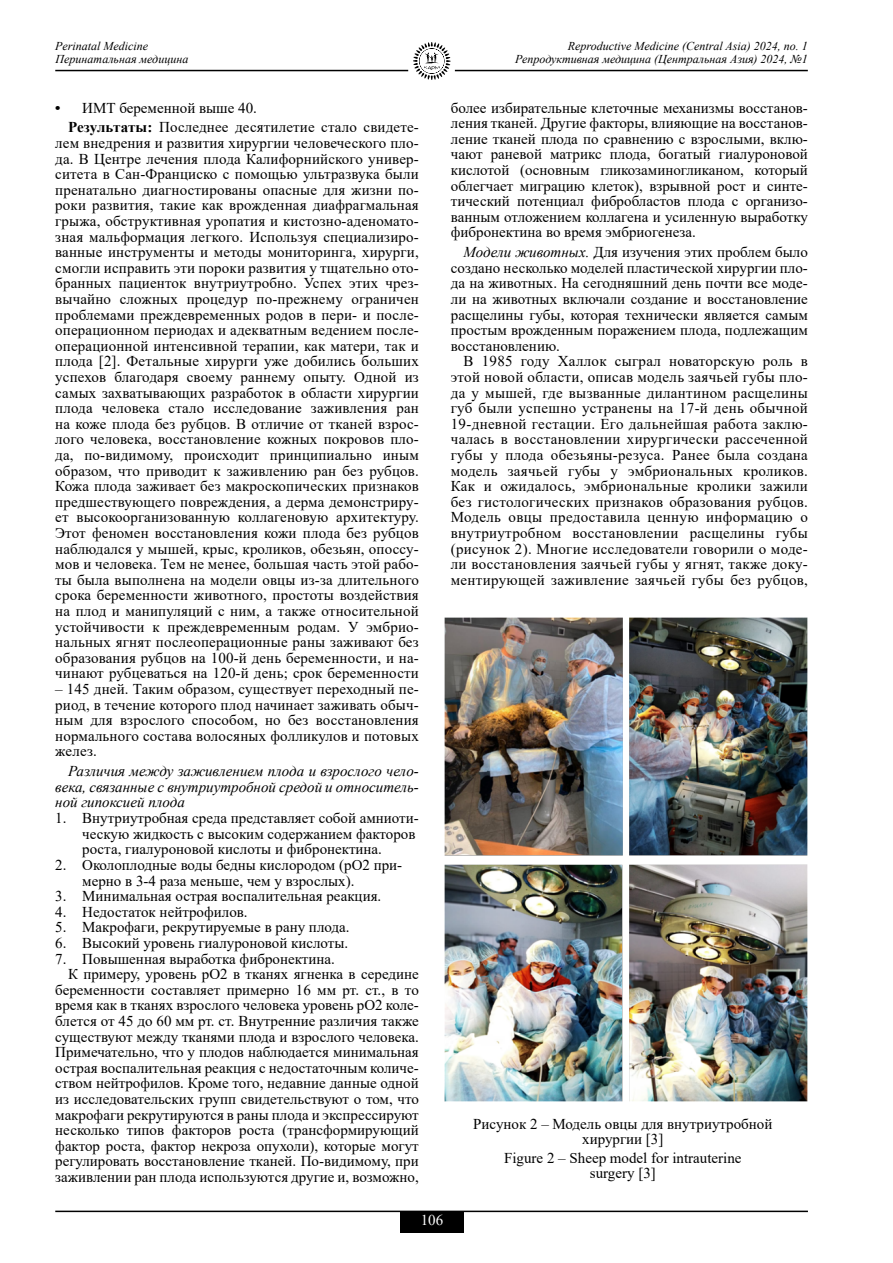
<style>
.page{position:relative;width:893px;height:1263px;background:#fff}
.page>*{position:absolute;margin:0;border:0;box-sizing:border-box;transform-origin:0 0}
.t1{font:15px/15.6px "Times New Roman";color:#000;text-align:justify}
.t2{font:italic 15px/15.6px "Times New Roman";color:#000;text-align:justify}
.t3{font:15px "Times New Roman";color:#fff}
.t4{font:italic 12px/13px "Times New Roman";color:#000;text-align:right}
.s1{font-weight:700}
.s2{font-style:italic}
</style>
<div class="page">
<div style="left:400px;top:1211px;width:64px;height:21px;background:#000"></div>
<hr style="left:455px;top:70px;width:353px;height:1px;background:#000">
<hr style="left:55px;top:70px;width:353px;height:1px;background:#000">
<svg style="left:413px;top:42px;width:38px;height:38px"></svg>
<hr style="left:55px;top:1210px;width:753px;height:2px;background:#000">
<img style="left:445px;top:618px;width:363px;height:483px">
<p class="t4" style="left:55px;top:39px;width:135px;text-align:left">Perinatal Medicine<br>Перинатальная медицина</p>
<p class="t1" style="left:68px;top:97px;width:352px;line-height:19.8px;text-indent:-13px"><span class="s1">•</span> ИМТ беременной выше 40.<br><span class="s1">Результаты:</span> Последнее десятилетие стало свидете-</p>
<p class="t1" style="left:55px;top:135px;width:365px">лем внедрения и развития хирургии человеческого пло&shy;да. В Центре лечения плода Калифорнийского универ&shy;ситета в Сан-Франциско с помощью ультразвука были пренатально диагностированы опасные для жизни по&shy;роки развития, такие как врожденная диафрагмальная грыжа, обструктивная уропатия и кистозно-аденомато&shy;зная мальформация легкого. Используя специализиро&shy;ванные инструменты и методы мониторинга, хирурги, смогли исправить эти пороки развития у тщательно ото&shy;бранных пациенток внутриутробно. Успех этих чрез&shy;вычайно сложных процедур по-прежнему ограничен проблемами преждевременных родов в пери- и после&shy;операционном периодах и адекватным ведением после&shy;операционной интенсивной терапии, как матери, так и плода [2]. Фетальные хирурги уже добились больших успехов благодаря своему раннему опыту. Одной из самых захватывающих разработок в области хирургии плода человека стало исследование заживления ран на коже плода без рубцов. В отличие от тканей взрос&shy;лого человека, восстановление кожных покровов пло&shy;да, по-видимому, происходит принципиально иным образом, что приводит к заживлению ран без рубцов.<br>Кожа плода заживает без макроскопических признаков предшествующего повреждения, а дерма демонстриру&shy;ет высокоорганизованную коллагеновую архитектуру.<br>Этот феномен восстановления кожи плода без рубцов наблюдался у мышей, крыс, кроликов, обезьян, опоссу&shy;мов и человека. Тем не менее, большая часть этой рабо&shy;ты была выполнена на модели овцы из-за длительного срока беременности животного, простоты воздействия на плод и манипуляций с ним, а также относительной устойчивости к преждевременным родам. У эмбрио&shy;нальных ягнят послеоперационные раны заживают без образования рубцов на 100-й день беременности, и на&shy;чинают рубцеваться на 120-й день; срок беременности</p>
<p class="t1" style="left:55px;top:681px;width:365px">– 145 дней. Таким образом, существует переходный пе&shy;риод, в течение которого плод начинает заживать обыч&shy;ным для взрослого способом, но без восстановления нормального состава волосяных фолликулов и потовых желез.</p>
<p class="t2" style="left:55px;top:763px;width:365px;text-indent:13px">Различия между заживлением плода и взрослого чело&shy;века, связанные с внутриутробной средой и относитель&shy;ной гипоксией плода</p>
<p class="t1" style="left:82px;top:810px;width:338px;text-align:left;text-indent:-27px">1. Внутриутробная среда представляет собой амниоти&shy;ческую жидкость с высоким содержанием факторов роста, гиалуроновой кислоты и фибронектина.</p>
<p class="t1" style="left:82px;top:856px;width:321px;text-indent:-27px">2. Околоплодные воды бедны кислородом (pO2 при&shy;мерно в 3-4 раза меньше, чем у взрослых).</p>
<p class="t1" style="left:55px;top:888px;width:328px">3. Минимальная острая воспалительная реакция.</p>
<p class="t1" style="left:55px;top:903px;width:194px">4. Недостаток нейтрофилов.</p>
<p class="t1" style="left:55px;top:919px;width:296px">5. Макрофаги, рекрутируемые в рану плода.</p>
<p class="t1" style="left:55px;top:934px;width:294px">6. Высокий уровень гиалуроновой кислоты.</p>
<p class="t1" style="left:55px;top:950px;width:281px">7. Повышенная выработка фибронектина.</p>
<p class="t1" style="left:68px;top:966px;width:352px">К примеру, уровень pO2 в тканях ягненка в середине</p>
<p class="t1" style="left:55px;top:981px;width:365px">беременности составляет примерно 16 мм рт. ст., в то</p>
<p class="t1" style="left:55px;top:997px;width:365px">время как в тканях взрослого человека уровень pO2 коле-</p>
<p class="t1" style="left:55px;top:1012px;width:365px">блется от 45 до 60 мм рт. ст. Внутренние различия также</p>
<p class="t1" style="left:55px;top:1028px;width:365px">существуют между тканями плода и взрослого человека.</p>
<p class="t1" style="left:55px;top:1044px;width:365px">Примечательно, что у плодов наблюдается минимальная</p>
<p class="t1" style="left:55px;top:1059px;width:365px">острая воспалительная реакция с недостаточным количе-</p>
<p class="t1" style="left:55px;top:1075px;width:365px">ством нейтрофилов. Кроме того, недавние данные одной</p>
<p class="t1" style="left:55px;top:1090px;width:365px">из исследовательских групп свидетельствуют о том, что</p>
<p class="t1" style="left:55px;top:1106px;width:365px">макрофаги рекрутируются в раны плода и экспрессируют</p>
<p class="t1" style="left:55px;top:1122px;width:365px">несколько типов факторов роста (трансформирующий</p>
<p class="t1" style="left:55px;top:1137px;width:365px">фактор роста, фактор некроза опухоли), которые могут</p>
<p class="t1" style="left:55px;top:1153px;width:365px">регулировать восстановление тканей. По-видимому, при</p>
<p class="t1" style="left:55px;top:1168px;width:365px">заживлении ран плода используются другие и, возможно,</p>
<p class="t4" style="left:515px;top:39px;width:294px">Reproductive Medicine (Central Asia) 2024, no. 1<br>Репродуктивная медицина (Центральная Азия) 2024, №1</p>
<p class="t1" style="left:451px;top:99px;width:359px">более избирательные клеточные механизмы восстанов&shy;ления тканей. Другие факторы, влияющие на восстанов&shy;ление тканей плода по сравнению с взрослыми, вклю&shy;чают раневой матрикс плода, богатый гиалуроновой кислотой (основным гликозаминогликаном, который облегчает миграцию клеток), взрывной рост и синте&shy;тический потенциал фибробластов плода с организо&shy;ванным отложением коллагена и усиленную выработку фибронектина во время эмбриогенеза.</p>
<p class="t1" style="left:451px;top:244px;width:359px;text-indent:13px"><span class="s2">Модели животных.</span> Для изучения этих проблем было создано несколько моделей пластической хирургии пло&shy;да на животных. На сегодняшний день почти все моде&shy;ли на животных включали создание и восстановление расщелины губы, которая технически является самым простым врожденным поражением плода, подлежащим восстановлению.</p>
<p class="t1" style="left:451px;top:353px;width:359px;text-indent:13px">В 1985 году Халлок сыграл новаторскую роль в этой новой области, описав модель заячьей губы пло&shy;да у мышей, где вызванные дилантином расщелины губ были успешно устранены на 17-й день обычной 19-дневной гестации. Его дальнейшая работа заклю&shy;чалась в восстановлении хирургически рассеченной губы у плода обезьяны-резуса. Ранее была создана модель заячьей губы у эмбриональных кроликов.<br>Как и ожидалось, эмбриональные кролики зажили без гистологических признаков образования рубцов.<br>Модель овцы предоставила ценную информацию о внутриутробном восстановлении расщелины губы (рисунок 2). Многие исследователи говорили о моде&shy;ли восстановления заячьей губы у ягнят, также доку&shy;ментирующей заживление заячьей губы без рубцов,</p>
<p class="t1" style="left:473px;top:1116px;width:301px;line-height:15px;text-align:center">Рисунок 2 – Модель овцы для внутриутробной хирургии [3]</p>
<p class="t1" style="left:504px;top:1150px;width:239px;line-height:15px;text-align:center">Figure 2 – Sheep model for intrauterine surgery [3]</p>
<p class="t3" style="left:421px;top:1210px;width:24px">106</p>
</div>
